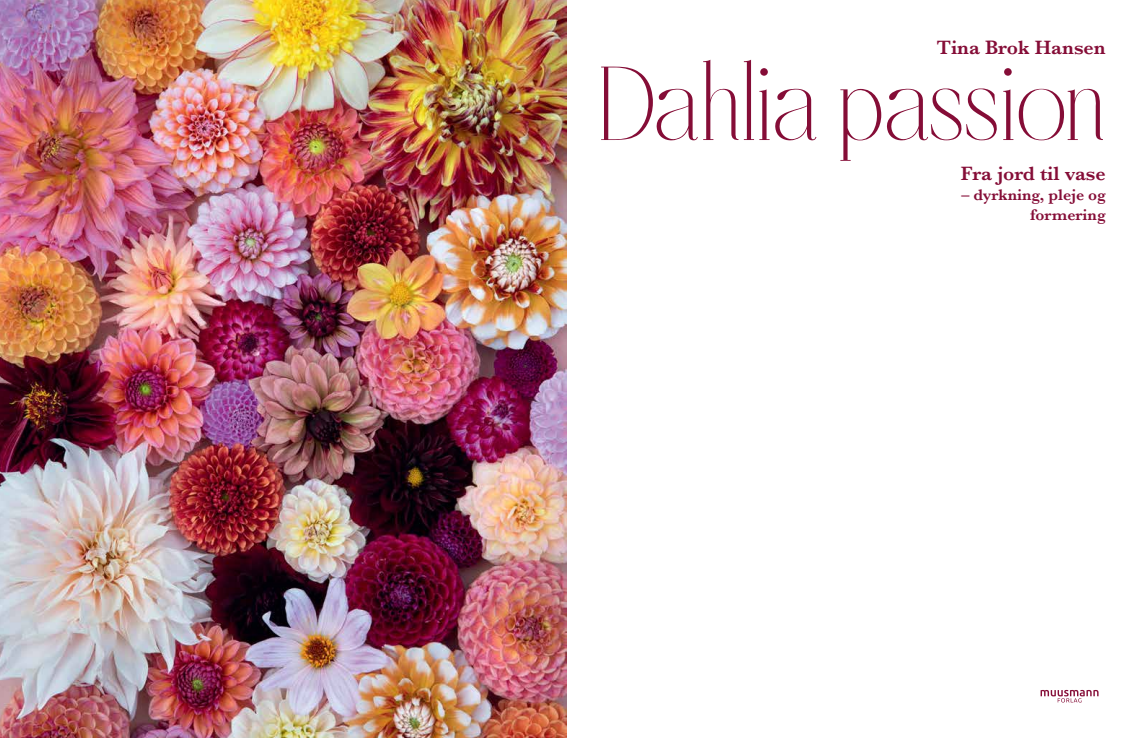
<style>
.page{position:relative;width:1134px;height:738px;background:#fff}
.page>*{position:absolute;margin:0;border:0;box-sizing:border-box;transform-origin:0 0}
.t1{font:107px "Des Morgan";color:#850d37}
.t2{font:600 20px "Baskerville";color:#850d37}
.t3{font:600 16px/20px "Baskerville";color:#850d37;text-align:right}
</style>
<div class="page">
<svg style="left:1040px;top:689px;width:58px;height:13px"></svg>
<img style="left:0;top:0;width:567px;height:737px">
<p class="t2" style="left:937px;top:33px;width:170px">Tina Brok Hansen</p>
<h1 class="t1" style="left:598px;top:52px;width:509px">Dahlia passion</h1>
<p class="t2" style="left:961px;top:159px;width:146px">Fra jord til vase</p>
<p class="t3" style="left:961px;top:184px;width:146px">– dyrkning, pleje og formering</p>
</div>
